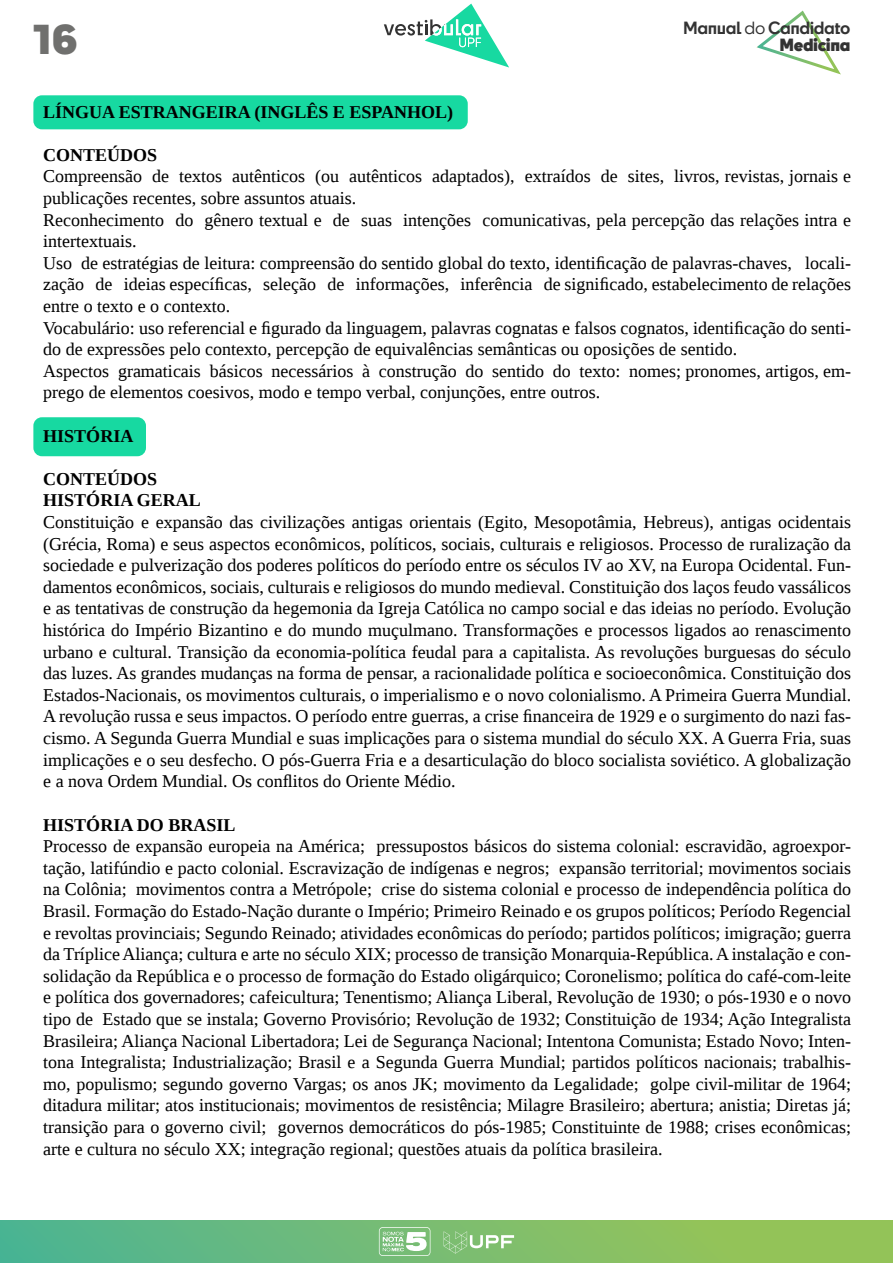
<style>
.page{position:relative;width:893px;height:1263px;background:#fff}
.page>*{position:absolute;margin:0;border:0;box-sizing:border-box;transform-origin:0 0}
.t1{font:900 39px "Cy";color:#70706e;scale:1.05 1}
.t2{font:18px/21.6px "Liberation Serif";color:#000;text-align:justify}
.t3{font:700 18px/21.6px "Liberation Serif";color:#000}
.t4{font:700 16.5px "Cy";letter-spacing:-.03em;color:#333}
.t5{font:900 16.5px "Cy";letter-spacing:-.025em;color:#333}
.s1{font-weight:400}
</style>
<div class="page">
<svg style="left:756px;top:10px;width:85px;height:65px"></svg>
<div style="left:0;top:1220px;width:893px;height:43px;background:linear-gradient(to right,#4fb493,#a0c550)"></div>
<svg style="left:444px;top:1231px;width:70px;height:22px;background:#97ca8b"></svg>
<svg style="left:379px;top:1227px;width:51px;height:29px"></svg>
<svg style="left:384px;top:4px;width:125px;height:64px"></svg>
<div style="left:33px;top:95px;width:435px;height:34px;background:#17d9a1;border-radius:9px"></div>
<div style="left:33px;top:417px;width:113px;height:39px;background:#17d9a1;border-radius:9px"></div>
<h1 class="t1" style="left:33px;top:9px;width:44px">16</h1>
<p class="t4" style="left:683px;top:16px;width:169px">Manual <span class="s1">do</span> Candidato</p>
<p class="t5" style="left:779px;top:32px;width:73px">Medicina</p>
<p class="t3" style="left:43px;top:100px;width:411px">LÍNGUA ESTRANGEIRA (INGLÊS E ESPANHOL)</p>
<p class="t3" style="left:43px;top:144px;width:116px">CONTEÚDOS</p>
<p class="t2" style="left:43px;top:166px;width:809px;text-align:left">Compreensão de textos autênticos (ou autênticos adaptados), extraídos de sites, livros, revistas, jornais e publicações recentes, sobre assuntos atuais.<br>Reconhecimento do gênero textual e de suas intenções comunicativas, pela percepção das relações intra e intertextuais.<br>Uso de estratégias de leitura: compreensão do sentido global do texto, identificação de palavras-chaves, locali&shy;zação de ideias específicas, seleção de informações, inferência de significado, estabelecimento de relações entre o texto e o contexto.<br>Vocabulário: uso referencial e figurado da linguagem, palavras cognatas e falsos cognatos, identificação do senti&shy;do de expressões pelo contexto, percepção de equivalências semânticas ou oposições de sentido.<br>Aspectos gramaticais básicos necessários à construção do sentido do texto: nomes; pronomes, artigos, em&shy;prego de elementos coesivos, modo e tempo verbal, conjunções, entre outros.</p>
<p class="t3" style="left:43px;top:424px;width:92px">HISTÓRIA</p>
<p class="t3" style="left:43px;top:468px;width:159px">CONTEÚDOS<br>HISTÓRIA GERAL</p>
<p class="t2" style="left:43px;top:511px;width:809px">Constituição e expansão das civilizações antigas orientais (Egito, Mesopotâmia, Hebreus), antigas ocidentais (Grécia, Roma) e seus aspectos econômicos, políticos, sociais, culturais e religiosos. Processo de ruralização da sociedade e pulverização dos poderes políticos do período entre os séculos IV ao XV, na Europa Ocidental. Fun&shy;damentos econômicos, sociais, culturais e religiosos do mundo medieval. Constituição dos laços feudo vassálicos e as tentativas de construção da hegemonia da Igreja Católica no campo social e das ideias no período. Evolução histórica do Império Bizantino e do mundo muçulmano. Transformações e processos ligados ao renascimento urbano e cultural. Transição da economia-política feudal para a capitalista. As revoluções burguesas do século das luzes. As grandes mudanças na forma de pensar, a racionalidade política e socioeconômica. Constituição dos Estados-Nacionais, os movimentos culturais, o imperialismo e o novo colonialismo. A Primeira Guerra Mundial.<br>A revolução russa e seus impactos. O período entre guerras, a crise financeira de 1929 e o surgimento do nazi fas&shy;cismo. A Segunda Guerra Mundial e suas implicações para o sistema mundial do século XX. A Guerra Fria, suas implicações e o seu desfecho. O pós-Guerra Fria e a desarticulação do bloco socialista soviético. A globalização e a nova Ordem Mundial. Os conflitos do Oriente Médio.</p>
<p class="t3" style="left:43px;top:813px;width:194px">HISTÓRIA DO BRASIL</p>
<p class="t2" style="left:43px;top:835px;width:809px">Processo de expansão europeia na América; pressupostos básicos do sistema colonial: escravidão, agroexpor&shy;tação, latifúndio e pacto colonial. Escravização de indígenas e negros; expansão territorial; movimentos sociais na Colônia; movimentos contra a Metrópole; crise do sistema colonial e processo de independência política do Brasil. Formação do Estado-Nação durante o Império; Primeiro Reinado e os grupos políticos; Período Regencial e revoltas provinciais; Segundo Reinado; atividades econômicas do período; partidos políticos; imigração; guerra da Tríplice Aliança; cultura e arte no século XIX; processo de transição Monarquia-República. A instalação e con&shy;solidação da República e o processo de formação do Estado oligárquico; Coronelismo; política do café-com-leite e política dos governadores; cafeicultura; Tenentismo; Aliança Liberal, Revolução de 1930; o pós-1930 e o novo tipo de Estado que se instala; Governo Provisório; Revolução de 1932; Constituição de 1934; Ação Integralista Brasileira; Aliança Nacional Libertadora; Lei de Segurança Nacional; Intentona Comunista; Estado Novo; Inten&shy;tona Integralista; Industrialização; Brasil e a Segunda Guerra Mundial; partidos políticos nacionais; trabalhis&shy;mo, populismo; segundo governo Vargas; os anos JK; movimento da Legalidade; golpe civil-militar de 1964; ditadura militar; atos institucionais; movimentos de resistência; Milagre Brasileiro; abertura; anistia; Diretas já; transição para o governo civil; governos democráticos do pós-1985; Constituinte de 1988; crises econômicas; arte e cultura no século XX; integração regional; questões atuais da política brasileira.</p>
</div>
